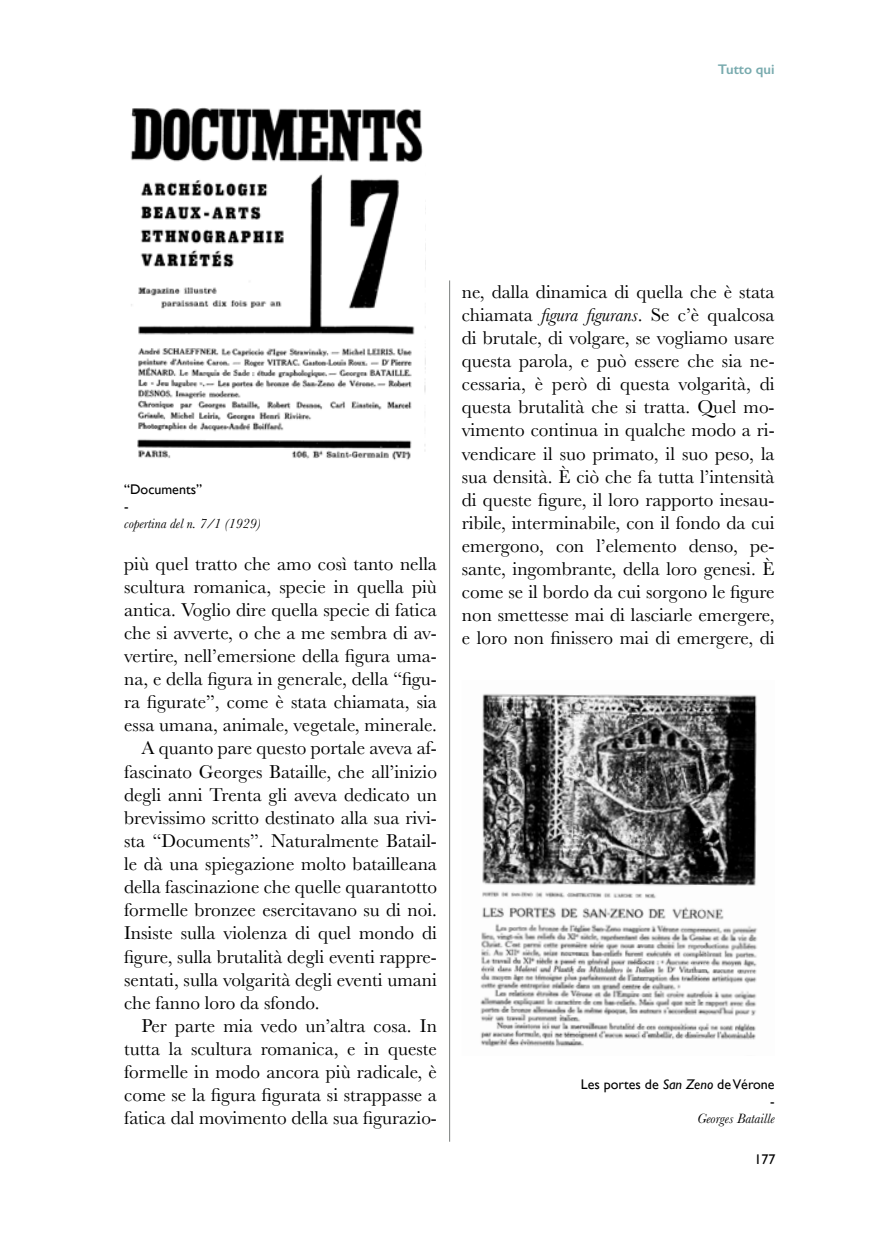
<style>
.page{position:relative;width:874px;height:1241px;background:#fff}
.page>*{position:absolute;margin:0;border:0;box-sizing:border-box;transform-origin:0 0}
.t1{font:19.25px/23.1px "Baskerville";color:#000;text-align:justify}
.t2{font:14px/16.8px "Gill Sans";color:#000}
.t3{font:italic 14px "Baskerville";color:#000}
.t4{font:600 14px "Gill Sans";color:#78aaae}
.s1{font-style:italic}
</style>
<div class="page">
<img style="left:130px;top:107px;width:295px;height:353px">
<img style="left:480px;top:694px;width:277px;height:353px">
<hr style="left:449px;top:280px;width:1px;height:861px;background:#7a7f7e">
<p class="t4" style="left:717px;top:61px;width:58px">Tutto qui</p>
<p class="t2" style="left:124px;top:481px;width:79px">“Documents” -</p>
<p class="t3" style="left:124px;top:514px;width:138px">copertina del n. 7/1 (1929)</p>
<p class="t1" style="left:124px;top:552px;width:314px">più quel tratto che amo così tanto nella</p>
<p class="t1" style="left:124px;top:575px;width:314px">scultura romanica, specie in quella più</p>
<p class="t1" style="left:124px;top:598px;width:314px">antica. Voglio dire quella specie di fatica</p>
<p class="t1" style="left:124px;top:621px;width:314px">che si avverte, o che a me sembra di av-</p>
<p class="t1" style="left:124px;top:644px;width:314px">vertire, nell’emersione della figura uma-</p>
<p class="t1" style="left:124px;top:667px;width:314px">na, e della figura in generale, della “figu-</p>
<p class="t1" style="left:124px;top:690px;width:314px">ra figurate”, come è stata chiamata, sia</p>
<p class="t1" style="left:124px;top:713px;width:314px">essa umana, animale, vegetale, minerale.</p>
<p class="t1" style="left:141px;top:736px;width:297px">A quanto pare questo portale aveva af-</p>
<p class="t1" style="left:124px;top:760px;width:314px">fascinato Georges Bataille, che all’inizio</p>
<p class="t1" style="left:124px;top:783px;width:314px">degli anni Trenta gli aveva dedicato un</p>
<p class="t1" style="left:124px;top:806px;width:314px">brevissimo scritto destinato alla sua rivi-</p>
<p class="t1" style="left:124px;top:829px;width:314px">sta “Documents”. Naturalmente Batail-</p>
<p class="t1" style="left:124px;top:852px;width:314px">le dà una spiegazione molto batailleana</p>
<p class="t1" style="left:124px;top:875px;width:314px">della fascinazione che quelle quarantotto</p>
<p class="t1" style="left:124px;top:898px;width:314px">formelle bronzee esercitavano su di noi.</p>
<p class="t1" style="left:124px;top:921px;width:314px">Insiste sulla violenza di quel mondo di</p>
<p class="t1" style="left:124px;top:944px;width:314px">figure, sulla brutalità degli eventi rappre-</p>
<p class="t1" style="left:124px;top:967px;width:314px">sentati, sulla volgarità degli eventi umani</p>
<p class="t1" style="left:124px;top:991px;width:197px">che fanno loro da sfondo.</p>
<p class="t1" style="left:141px;top:1014px;width:297px">Per parte mia vedo un’altra cosa. In</p>
<p class="t1" style="left:124px;top:1037px;width:314px">tutta la scultura romanica, e in queste</p>
<p class="t1" style="left:124px;top:1060px;width:314px">formelle in modo ancora più radicale, è</p>
<p class="t1" style="left:124px;top:1083px;width:314px">come se la figura figurata si strappasse a</p>
<p class="t1" style="left:124px;top:1106px;width:314px">fatica dal movimento della sua figurazio-</p>
<p class="t1" style="left:461px;top:280px;width:314px">ne, dalla dinamica di quella che è stata chiamata <span class="s1">figura figurans</span>. Se c’è qualcosa di brutale, di volgare, se vogliamo usare questa parola, e può essere che sia ne&shy;cessaria, è però di questa volgarità, di questa brutalità che si tratta. Quel mo&shy;vimento continua in qualche modo a ri&shy;vendicare il suo primato, il suo peso, la sua densità. È ciò che fa tutta l’intensità di queste figure, il loro rapporto inesau&shy;ribile, interminabile, con il fondo da cui emergono, con l’elemento denso, pe&shy;sante, ingombrante, della loro genesi. È come se il bordo da cui sorgono le figure non smettesse mai di lasciarle emergere, e loro non finissero mai di emergere, di</p>
<p class="t2" style="left:580px;top:1075px;width:195px;text-align:right">Les portes de <span class="s1">San Zeno</span> de Vérone -</p>
<p class="t3" style="left:697px;top:1108px;width:79px">Georges Bataille</p>
<p class="t2" style="left:754px;top:1150px;width:22px">177</p>
</div>
